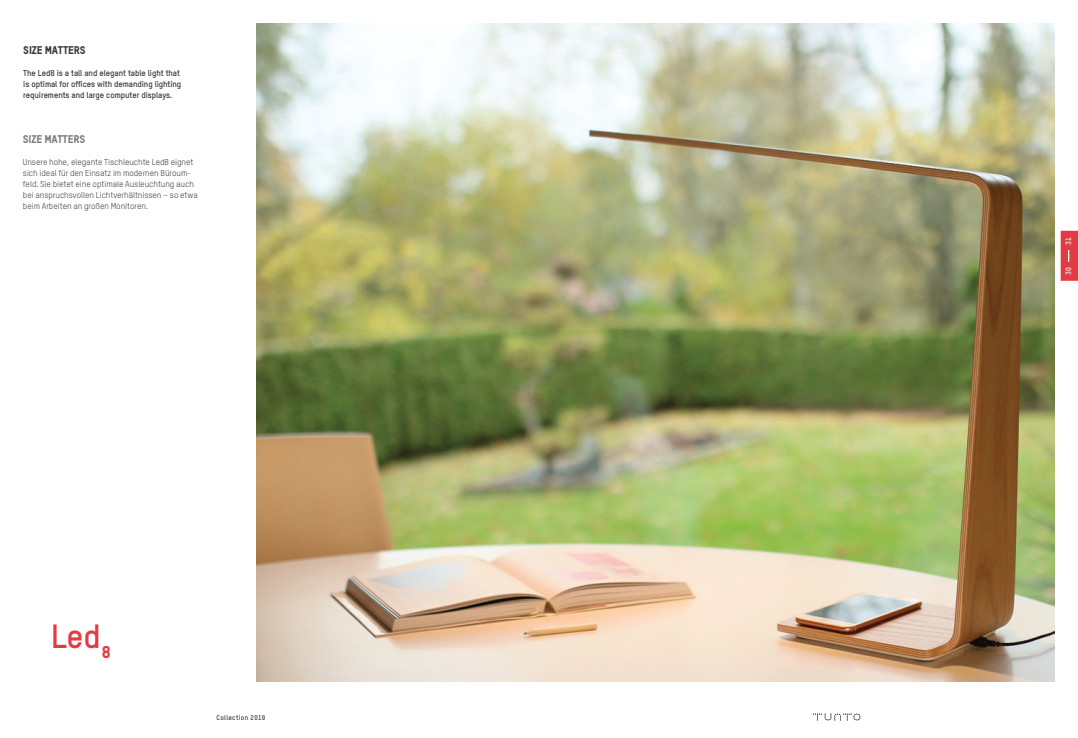
<style>
.page{position:relative;width:1078px;height:738px;background:#fff}
.page>*{position:absolute;margin:0;border:0;box-sizing:border-box;transform-origin:0 0}
.t1{font:700 33px "TSTAR";color:#e33b45}
.t2{font:11px "TSTAR Headline";letter-spacing:-.015em;color:#393839}
.t3{font:11px "TSTAR Headline";letter-spacing:-.015em;color:#7b7c7f}
.t4{font:8.4px/11px "TSTAR";letter-spacing:-.005em;color:#393839}
.t5{font:700 8.4px/11px "TSTAR";letter-spacing:-.005em;color:#393839}
.t6{font:700 7.5px "TSTAR";color:#f4f0f0}
.t7{font:700 6.8px "TSTAR";letter-spacing:.05em;color:#393839}
</style>
<div class="page">
<svg style="left:813px;top:713px;width:47px;height:6px"></svg>
<div style="left:1060px;top:230px;width:17px;height:50px;background:#e33b45"></div>
<img style="left:256px;top:23px;width:797px;height:657px">
<p class="t2" style="left:23px;top:43px;width:64px">SIZE MATTERS</p>
<p class="t5" style="left:23px;top:67px;width:159px">The Led8 is a tall and elegant table light that is optimal for offices with demanding lighting requirements and large computer displays.</p>
<p class="t3" style="left:23px;top:132px;width:64px">SIZE MATTERS</p>
<p class="t4" style="left:23px;top:156px;width:176px">Unsere hohe, elegante Tischleuchte Led8 eignet sich ideal für den Einsatz im modernen Büroum&shy;feld. Sie bietet eine optimale Ausleuchtung auch bei anspruchsvollen Lichtverhältnissen – so etwa beim Arbeiten an großen Monitoren.</p>
<p class="t1" style="left:51px;top:616px;width:61px">Led<sub>8</sub></p>
<p class="t7" style="left:216px;top:712px;width:50px">Collection 2019</p>
<p class="t6" style="left:1063px;top:244px;width:9px;rotate:-90deg">31</p>
<p class="t6" style="left:1063px;top:274px;width:9px;rotate:-90deg">30</p>
</div>
